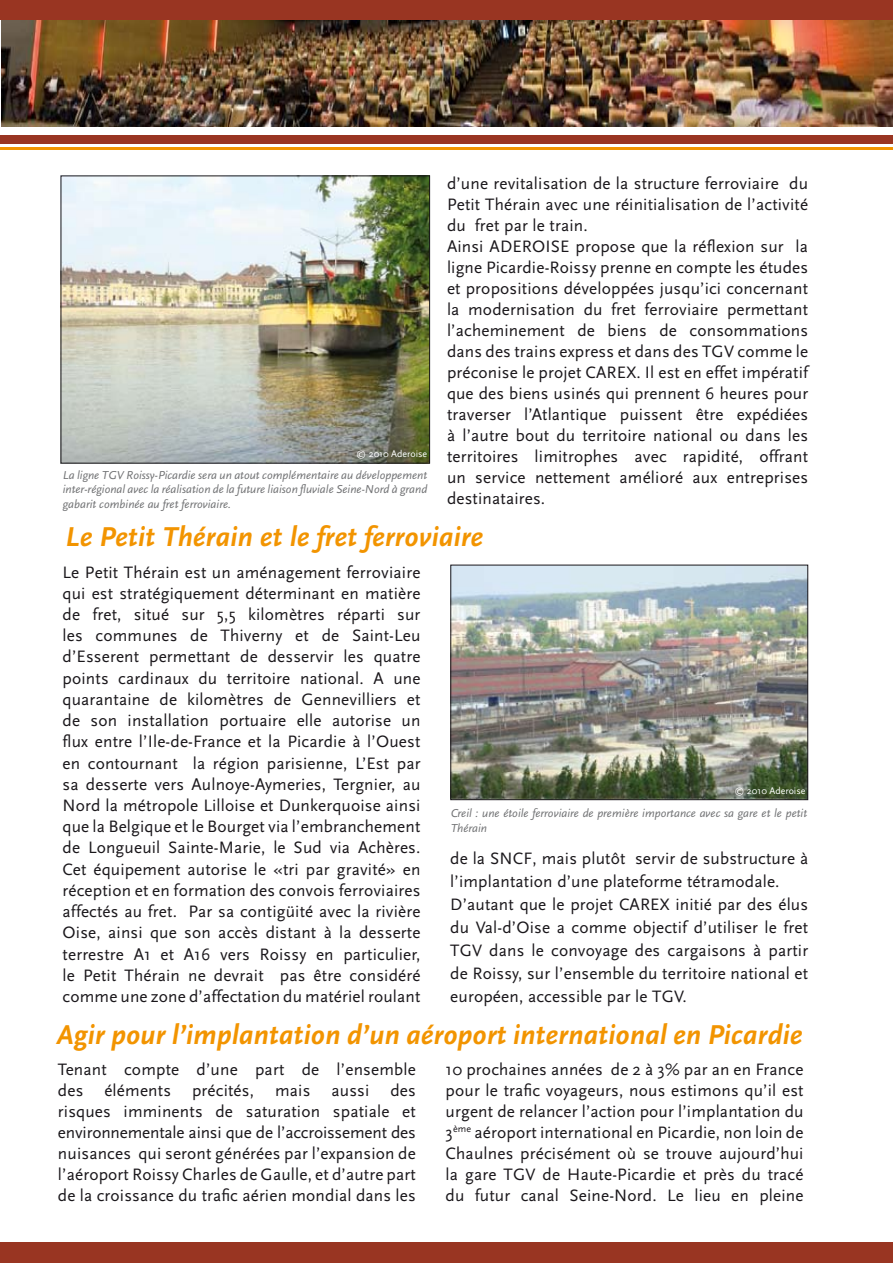
<style>
.page{position:relative;width:893px;height:1263px;background:#fff}
.page>*{position:absolute;margin:0;border:0;box-sizing:border-box;transform-origin:0 0}
.t1{font:italic 700 28.5px "Scala Sans";color:#f29400}
.t2{font:17.25px/21px "Scala Sans";letter-spacing:.01em;color:#1a171b;text-align:justify}
.t3{font:italic 12px/14.4px "Scala Sans";color:#707173;text-align:justify}
.t4{font:9.9px "Scala Sans";color:#fff}
</style>
<div class="page">
<div style="left:0;top:0;width:893px;height:20px;background:#993522"></div>
<div style="left:0;top:1242px;width:893px;height:21px;background:#993522"></div>
<div style="left:0;top:135px;width:893px;height:9px;background:#993522"></div>
<hr style="left:0;top:147px;width:893px;height:2px;background:#f29400">
<img style="left:2px;top:20px;width:891px;height:106px">
<img style="left:63px;top:178px;width:365px;height:283px">
<div style="left:61px;top:176px;width:369px;height:287px;border:1px solid #1a171b"></div>
<img style="left:452px;top:567px;width:354px;height:231px">
<div style="left:450px;top:565px;width:358px;height:235px;border:1px solid #1a171b"></div>
<p class="t2" style="left:447px;top:173px;width:363px;text-align:left">d’une revitalisation de la structure ferroviaire du Petit Thérain avec une réinitialisation de l’activité du fret par le train.<br>Ainsi ADEROISE propose que la réflexion sur la ligne Picardie-Roissy prenne en compte les études et propositions développées jusqu’ici concernant la modernisation du fret ferroviaire permettant l’acheminement de biens de consommations dans des trains express et dans des TGV comme le préconise le projet CAREX. Il est en effet impératif que des biens usinés qui prennent 6 heures pour traverser l’Atlantique puissent être expédiées à l’autre bout du territoire national ou dans les territoires limitrophes avec rapidité, offrant un service nettement amélioré aux entreprises destinataires.</p>
<p class="t4" style="left:356px;top:449px;width:72px">© 2010 Aderoise</p>
<p class="t3" style="left:63px;top:468px;width:366px">La ligne TGV Roissy-Picardie sera un atout complémentaire au développement inter-régional avec la réalisation de la future liaison fluviale Seine-Nord à grand gabarit combinée au fret ferroviaire.</p>
<h1 class="t1" style="left:66px;top:521px;width:419px">Le Petit Thérain et le fret ferroviaire</h1>
<p class="t2" style="left:63px;top:562px;width:359px">Le Petit Thérain est un aménagement ferroviaire qui est stratégiquement déterminant en matière de fret, situé sur 5,5 kilomètres réparti sur les communes de Thiverny et de Saint-Leu d’Esserent permettant de desservir les quatre points cardinaux du territoire national. A une quarantaine de kilomètres de Gennevilliers et de son installation portuaire elle autorise un flux entre l’Ile-de-France et la Picardie à l’Ouest en contournant la région parisienne, L’Est par sa desserte vers Aulnoye-Aymeries, Tergnier, au Nord la métropole Lilloise et Dunkerquoise ainsi que la Belgique et le Bourget via l’embranchement de Longueuil Sainte-Marie, le Sud via Achères.<br>Cet équipement autorise le «tri par gravité» en réception et en formation des convois ferroviaires affectés au fret. Par sa contigüité avec la rivière Oise, ainsi que son accès distant à la desserte terrestre A1 et A16 vers Roissy en particulier, le Petit Thérain ne devrait pas être considéré comme une zone d’affectation du matériel roulant</p>
<p class="t4" style="left:734px;top:785px;width:72px">© 2010 Aderoise</p>
<p class="t3" style="left:451px;top:806px;width:358px">Creil : une étoile ferroviaire de première importance avec sa gare et le petit<br>Thérain</p>
<p class="t2" style="left:450px;top:847px;width:359px;line-height:23.1px;text-align:left">de la SNCF, mais plutôt servir de substructure à l’implantation d’une plateforme tétramodale.<br>D’autant que le projet CAREX initié par des élus du Val-d’Oise a comme objectif d’utiliser le fret TGV dans le convoyage des cargaisons à partir de Roissy, sur l’ensemble du territoire national et européen, accessible par le TGV.</p>
<h1 class="t1" style="left:57px;top:1020px;width:747px">Agir pour l’implantation d’un aéroport international en Picardie</h1>
<p class="t2" style="left:58px;top:1059px;width:359px">Tenant compte d’une part de l’ensemble des éléments précités, mais aussi des risques imminents de saturation spatiale et environnementale ainsi que de l’accroissement des nuisances qui seront générées par l’expansion de l’aéroport Roissy Charles de Gaulle, et d’autre part de la croissance du trafic aérien mondial dans les</p>
<p class="t2" style="left:446px;top:1059px;width:359px">10 prochaines années de 2 à 3% par an en France pour le trafic voyageurs, nous estimons qu’il est urgent de relancer l’action pour l’implantation du 3<sup>ème</sup> aéroport international en Picardie, non loin de Chaulnes précisément où se trouve aujourd’hui la gare TGV de Haute-Picardie et près du tracé du futur canal Seine-Nord. Le lieu en pleine</p>
</div>
